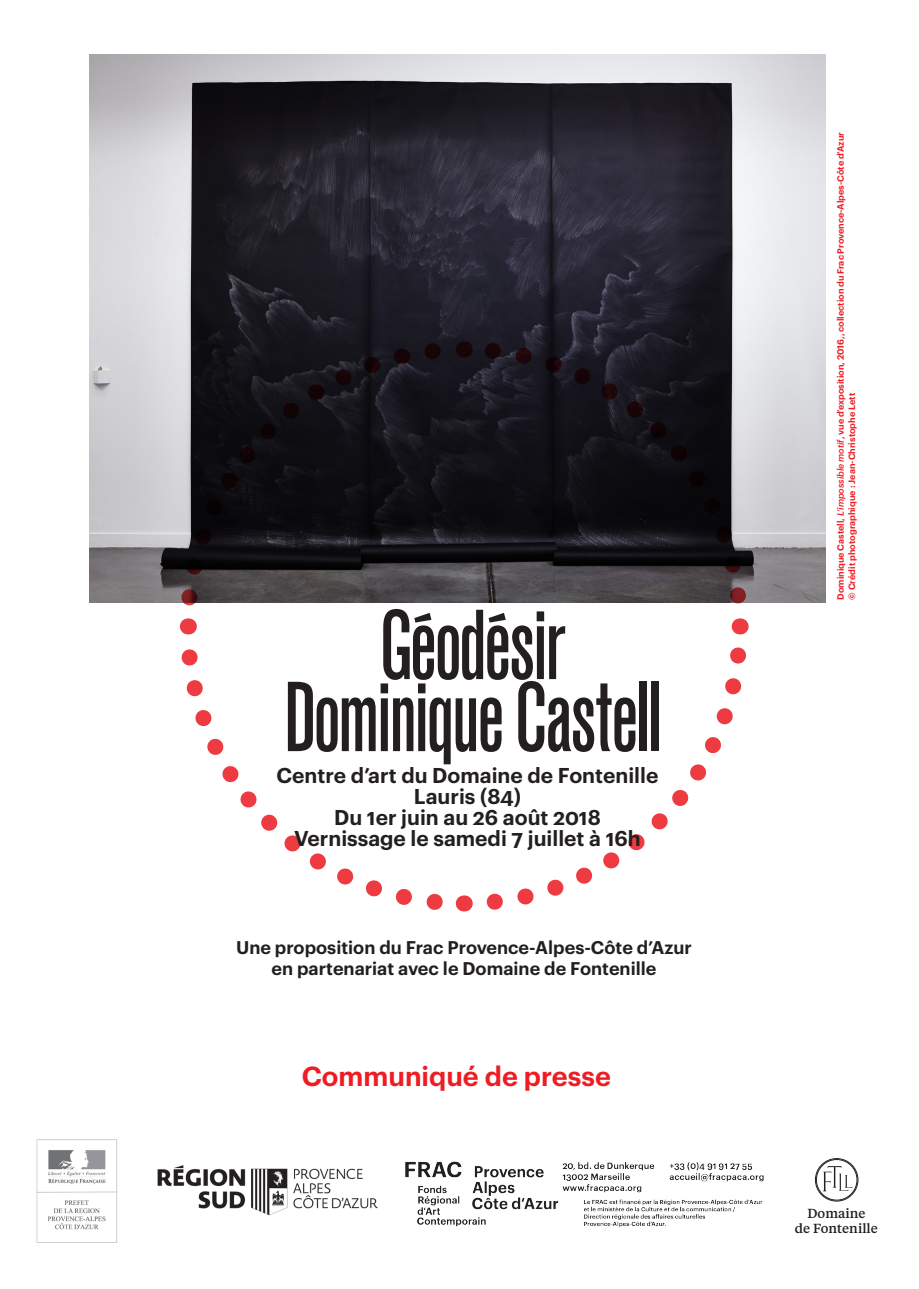
<style>
.page{position:relative;width:919px;height:1289px;background:#fff}
.page>*{position:absolute;margin:0;border:0;box-sizing:border-box;transform-origin:0 0}
.Corps_de_texte{font:ultra-condensed 82.5px "Steinschrift Paca";color:#231f20}
.Graphik_12_15{font:600 27px "Graphik";color:#ee1d23}
.t1{font:600 21px "Graphik";color:#231f20}
.t2{font:600 18px "Graphik";color:#231f20}
.t3{font:500 13.05px/15.8px "Tiempos Text";color:#231f20;text-align:center}
.Graphik_6_7_5-ferré{font:600 9px "Graphik";color:#ee1d23}
.s1{font-weight:500;font-style:italic}
</style>
<div class="page">
<img style="left:89px;top:54px;width:736px;height:548px">
<svg style="left:486px;top:625px;width:263px;height:285px"></svg>
<svg style="left:462px;top:340px;width:287px;height:264px;background:#26242a"></svg>
<svg style="left:178px;top:340px;width:272px;height:288px;background:#343236"></svg>
<svg style="left:181px;top:649px;width:284px;height:263px"></svg>
<svg style="left:739px;top:618px;width:1px;height:16px"></svg>
<svg style="left:463px;top:341px;width:1px;height:16px"></svg>
<svg style="left:188px;top:618px;width:1px;height:16px"></svg>
<svg style="left:463px;top:895px;width:1px;height:16px"></svg>
<img style="left:36px;top:1139px;width:81px;height:103px">
<img style="left:157px;top:1165px;width:221px;height:51px">
<img style="left:405px;top:1161px;width:359px;height:66px">
<svg style="left:822px;top:1165px;width:30px;height:26px"></svg>
<div style="left:815px;top:1158px;width:43px;height:43px;border:1px solid #231f20;border-radius:50%"></div>
<div style="left:816px;top:1159px;width:41px;height:41px;border:1px solid #231f20;border-radius:50%"></div>
<p class="Corps_de_texte" style="left:381px;top:593px;width:185px">Géodésir</p>
<p class="Corps_de_texte" style="left:285px;top:665px;width:377px">Dominique Castell</p>
<p class="t1" style="left:276px;top:759px;width:383px">Centre d’art du Domaine de Fontenille</p>
<p class="t1" style="left:414px;top:780px;width:109px">Lauris (84)</p>
<p class="t1" style="left:334px;top:801px;width:268px">Du 1er juin au 26 août 2018</p>
<p class="t1" style="left:294px;top:822px;width:348px">Vernissage le samedi 7 juillet à 16h</p>
<p class="t2" style="left:236px;top:933px;width:457px">Une proposition du Frac Provence-Alpes-Côte d’Azur</p>
<p class="t2" style="left:271px;top:954px;width:386px">en partenariat avec le Domaine de Fontenille</p>
<p class="Graphik_12_15" style="left:302px;top:1055px;width:310px">Communiqué de presse</p>
<p class="Graphik_6_7_5-ferré" style="left:833px;top:600px;width:469px;rotate:-90deg">Dominique Castell, <span class="s1">L’impossible motif</span>, vue d’exposition, 2016,, collection du Frac Provence-Alpes-Côte d’Azur</p>
<p class="Graphik_6_7_5-ferré" style="left:844px;top:600px;width:208px;rotate:-90deg">© Crédit photographique : Jean-Christophe Lett</p>
<p class="t3" style="left:794px;top:1204px;width:84px">Domaine<br>de Fontenille</p>
</div>
